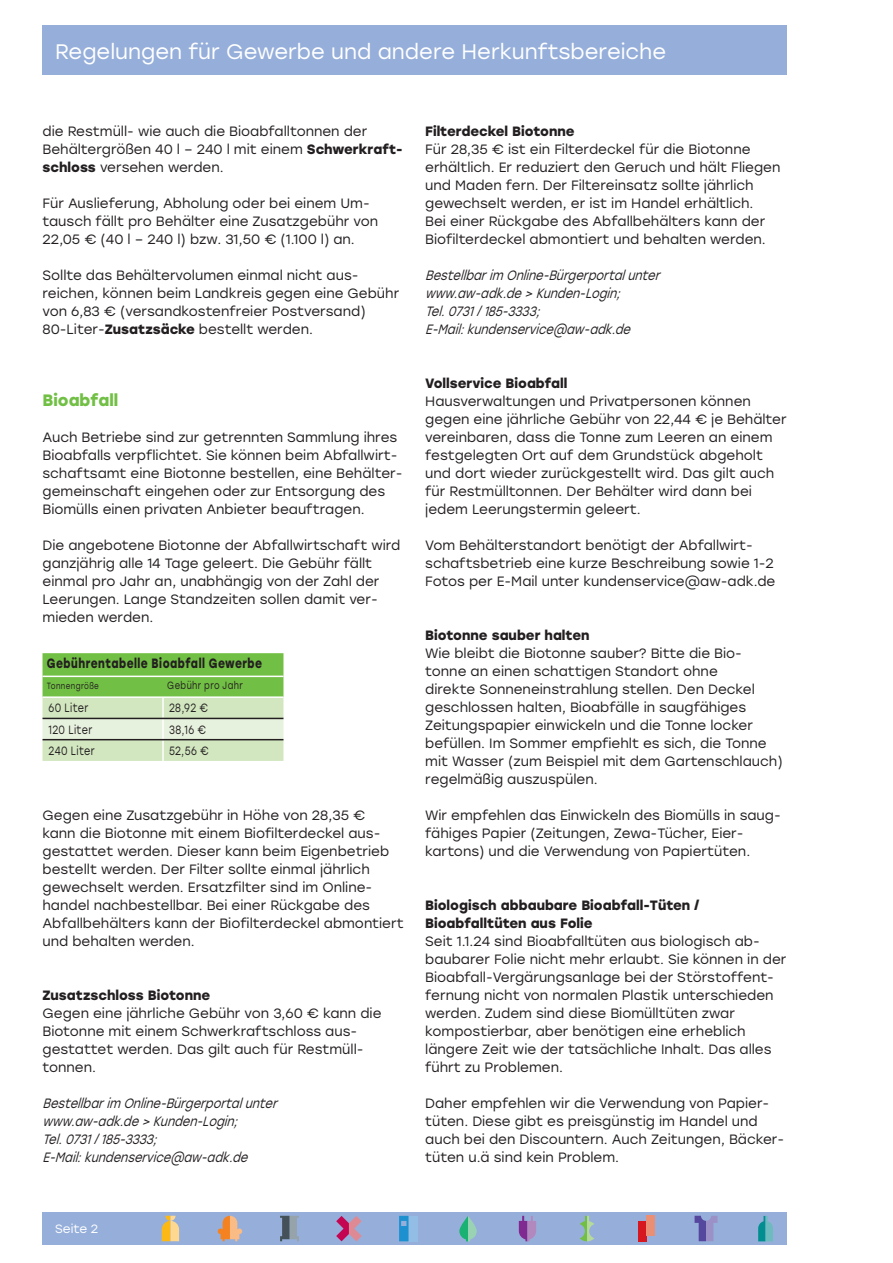
<style>
.page{position:relative;width:893px;height:1263px;background:#fff}
.page>*{position:absolute;margin:0;border:0;box-sizing:border-box;transform-origin:0 0}
.t1{font:21px "Stolzl";color:#fff}
.t2{font:700 16.5px "Stolzl";color:#71bf44}
.t3{font:13.5px/18px "Stolzl";color:#231f20}
.t4{font:italic 13.5px/18px "Stolzl";color:#231f20;scale:.85 1}
.t5{font:700 13.5px/18px "Stolzl";color:#231f20}
.t6{font:700 13.5px "Stolzl";letter-spacing:.04em;color:#231f20;scale:.8 1}
.t7{font:12px "Stolzl";letter-spacing:.04em;color:#231f20;scale:.8 1}
.t8{font:12px "Stolzl";color:#fff}
.t9{font:10.5px "Stolzl";letter-spacing:.05em;color:#231f20;scale:.8 1}
.t10{font:9px "Stolzl";letter-spacing:.05em;color:#231f20;scale:.8 1}
.s1{font-weight:700}
</style>
<div class="page">
<div style="left:43px;top:1212px;width:744px;height:33px;background:#96afda"></div>
<svg style="left:758px;top:1216px;width:15px;height:25px"></svg>
<svg style="left:695px;top:1216px;width:22px;height:25px"></svg>
<div style="left:638px;top:1221px;width:9px;height:20px;background:#d7171f"></div>
<div style="left:647px;top:1216px;width:8px;height:20px;background:#ea8f74"></div>
<svg style="left:580px;top:1216px;width:14px;height:25px"></svg>
<svg style="left:519px;top:1216px;width:17px;height:25px"></svg>
<svg style="left:459px;top:1216px;width:18px;height:25px"></svg>
<div style="left:409px;top:1216px;width:9px;height:25px;background:#93bde5"></div>
<svg style="left:399px;top:1216px;width:10px;height:25px"></svg>
<svg style="left:336px;top:1216px;width:26px;height:25px"></svg>
<svg style="left:280px;top:1216px;width:19px;height:25px"></svg>
<svg style="left:218px;top:1216px;width:24px;height:25px"></svg>
<svg style="left:162px;top:1216px;width:17px;height:25px"></svg>
<div style="left:43px;top:26px;width:744px;height:49px;background:#96afda"></div>
<svg style="left:43px;top:653px;width:240px;height:108px;background:#add792"></svg>
<hr style="left:43px;top:676px;width:120px;height:1px;background:#fff">
<hr style="left:163px;top:676px;width:120px;height:1px;background:#fff">
<hr style="left:43px;top:696px;width:120px;height:2px;background:#fff">
<hr style="left:163px;top:696px;width:120px;height:2px;background:#fff">
<hr style="left:162px;top:698px;width:2px;height:20px;background:#fff">
<hr style="left:162px;top:719px;width:2px;height:20px;background:#fff">
<hr style="left:162px;top:740px;width:2px;height:21px;background:#fff">
<hr style="left:43px;top:718px;width:120px;height:1px;background:#231f20">
<hr style="left:163px;top:718px;width:120px;height:1px;background:#231f20">
<hr style="left:43px;top:739px;width:120px;height:1px;background:#231f20">
<hr style="left:163px;top:739px;width:120px;height:1px;background:#231f20">
<h1 class="t1" style="left:55px;top:37px;width:612px">Regelungen für Gewerbe und andere Herkunftsbereiche</h1>
<p class="t3" style="left:43px;top:121px;width:362px">die Restmüll- wie auch die Bioabfalltonnen der<br>Behältergrößen 40 l – 240 l mit einem <span class="s1">Schwerkraft&shy;schloss</span> versehen werden.</p>
<p class="t3" style="left:43px;top:193px;width:337px">Für Auslieferung, Abholung oder bei einem Um&shy;tausch fällt pro Behälter eine Zusatzgebühr von<br>22,05 € (40 l – 240 l) bzw. 31,50 € (1.100 l) an.</p>
<p class="t3" style="left:43px;top:265px;width:358px">Sollte das Behältervolumen einmal nicht aus&shy;reichen, können beim Landkreis gegen eine Gebühr von 6,83 € (versandkostenfreier Postversand)<br>80-Liter-<span class="s1">Zusatzsäcke</span> bestellt werden.</p>
<p class="t2" style="left:43px;top:388px;width:77px">Bioabfall</p>
<p class="t3" style="left:43px;top:427px;width:361px">Auch Betriebe sind zur getrennten Sammlung ihres Bioabfalls verpflichtet. Sie können beim Abfallwirt&shy;schaftsamt eine Biotonne bestellen, eine Behälter&shy;gemeinschaft eingehen oder zur Entsorgung des Biomülls einen privaten Anbieter beauftragen.</p>
<p class="t3" style="left:43px;top:535px;width:359px">Die angebotene Biotonne der Abfallwirtschaft wird ganzjährig alle 14 Tage geleert. Die Gebühr fällt einmal pro Jahr an, unabhängig von der Zahl der Leerungen. Lange Standzeiten sollen damit ver&shy;mieden werden.</p>
<p class="t6" style="left:47px;top:653px;width:271px">Gebührentabelle Bioabfall Gewerbe</p>
<p class="t10" style="left:47px;top:679px;width:67px">Tonnengröße</p>
<p class="t9" style="left:167px;top:678px;width:96px">Gebühr pro Jahr</p>
<p class="t7" style="left:49px;top:700px;width:51px">60 Liter</p>
<p class="t7" style="left:169px;top:700px;width:50px">28,92 €</p>
<p class="t7" style="left:49px;top:721px;width:56px">120 Liter</p>
<p class="t7" style="left:169px;top:721px;width:48px">38,16 €</p>
<p class="t7" style="left:49px;top:742px;width:59px">240 Liter</p>
<p class="t7" style="left:169px;top:742px;width:51px">52,56 €</p>
<p class="t3" style="left:43px;top:805px;width:363px">Gegen eine Zusatzgebühr in Höhe von 28,35 €<br>kann die Biotonne mit einem Biofilterdeckel aus&shy;gestattet werden. Dieser kann beim Eigenbetrieb bestellt werden. Der Filter sollte einmal jährlich gewechselt werden. Ersatzfilter sind im Online&shy;handel nachbestellbar. Bei einer Rückgabe des Abfallbehälters kann der Biofilterdeckel abmontiert und behalten werden.</p>
<p class="t5" style="left:43px;top:985px;width:169px">Zusatzschloss Biotonne</p>
<p class="t3" style="left:43px;top:1003px;width:340px">Gegen eine jährliche Gebühr von 3,60 € kann die Biotonne mit einem Schwerkraftschloss aus&shy;gestattet werden. Das gilt auch für Restmüll&shy;tonnen.</p>
<p class="t4" style="left:43px;top:1093px;width:283px">Bestellbarim Online-Bürgerportalunter www.aw-adk.de&gt;Kunden-Login;<br>Tel.0731/185-3333;<br>E-Mail:kundenservice@aw-adk.de</p>
<p class="t5" style="left:425px;top:121px;width:151px">Filterdeckel Biotonne</p>
<p class="t3" style="left:425px;top:139px;width:357px">Für 28,35 € ist ein Filterdeckel für die Biotonne erhältlich. Er reduziert den Geruch und hält Fliegen und Maden fern. Der Filtereinsatz sollte jährlich gewechselt werden, er ist im Handel erhältlich.<br>Bei einer Rückgabe des Abfallbehälters kann der Biofilterdeckel abmontiert und behalten werden.</p>
<p class="t4" style="left:425px;top:265px;width:283px">Bestellbarim Online-Bürgerportalunter www.aw-adk.de&gt;Kunden-Login;<br>Tel.0731/185-3333;<br>E-Mail:kundenservice@aw-adk.de</p>
<p class="t5" style="left:425px;top:373px;width:144px">Vollservice Bioabfall</p>
<p class="t3" style="left:425px;top:391px;width:363px">Hausverwaltungen und Privatpersonen können gegen eine jährliche Gebühr von 22,44 € je Behälter vereinbaren, dass die Tonne zum Leeren an einem festgelegten Ort auf dem Grundstück abgeholt und dort wieder zurückgestellt wird. Das gilt auch für Restmülltonnen. Der Behälter wird dann bei jedem Leerungstermin geleert.</p>
<p class="t3" style="left:425px;top:535px;width:352px">Vom Behälterstandort benötigt der Abfallwirt&shy;schaftsbetrieb eine kurze Beschreibung sowie 1-2<br>Fotos per E-Mail unter kundenservice@aw-adk.de</p>
<p class="t5" style="left:425px;top:625px;width:166px">Biotonne sauber halten</p>
<p class="t3" style="left:425px;top:643px;width:359px">Wie bleibt die Biotonne sauber? Bitte die Bio&shy;tonne an einen schattigen Standort ohne<br>direkte Sonneneinstrahlung stellen. Den Deckel geschlossen halten, Bioabfälle in saugfähiges Zeitungspapier einwickeln und die Tonne locker befüllen. Im Sommer empfiehlt es sich, die Tonne mit Wasser (zum Beispiel mit dem Gartenschlauch) regelmäßig auszuspülen.</p>
<p class="t3" style="left:425px;top:805px;width:357px">Wir empfehlen das Einwickeln des Biomülls in saug&shy;fähiges Papier (Zeitungen, Zewa-Tücher, Eier&shy;kartons) und die Verwendung von Papiertüten.</p>
<p class="t5" style="left:425px;top:895px;width:276px">Biologisch abbaubare Bioabfall-Tüten /<br>Bioabfalltüten aus Folie</p>
<p class="t3" style="left:425px;top:931px;width:363px">Seit 1.1.24 sind Bioabfalltüten aus biologisch ab&shy;baubarer Folie nicht mehr erlaubt. Sie können in der Bioabfall-Vergärungsanlage bei der Störstoffent&shy;fernung nicht von normalen Plastik unterschieden werden. Zudem sind diese Biomülltüten zwar kompostierbar, aber benötigen eine erheblich längere Zeit wie der tatsächliche Inhalt. Das alles führt zu Problemen.</p>
<p class="t3" style="left:425px;top:1093px;width:361px">Daher empfehlen wir die Verwendung von Papier&shy;tüten. Diese gibt es preisgünstig im Handel und auch bei den Discountern. Auch Zeitungen, Bäcker&shy;tüten u.ä sind kein Problem.</p>
<p class="t8" style="left:55px;top:1221px;width:45px">Seite 2</p>
</div>
